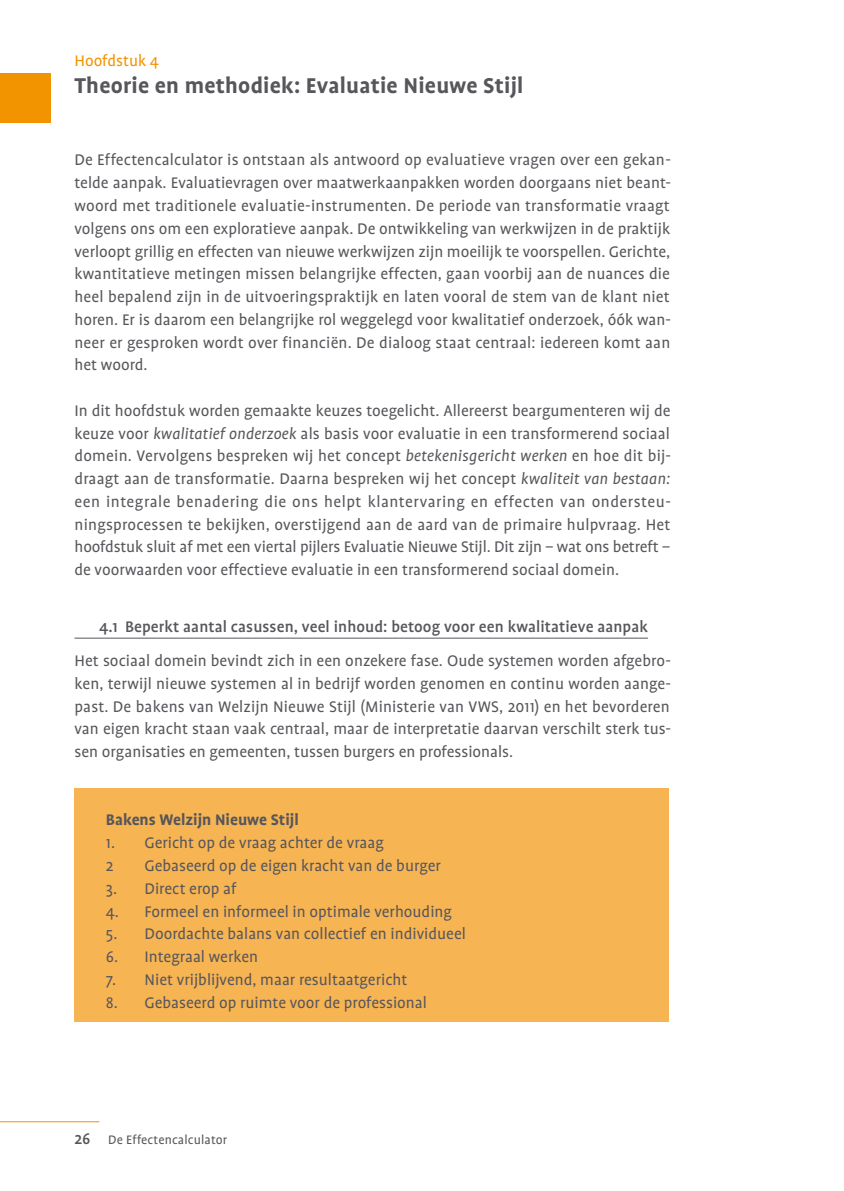
<style>
.page{position:relative;width:844px;height:1191px;background:#fff}
.page>*{position:absolute;margin:0;border:0;box-sizing:border-box;transform-origin:0 0}
.kop_hoofdstuk{font:700 24.5px "Profile";letter-spacing:.01em;color:#57565b}
.brood{font:17.5px/22.8px "Profile";color:#57565b;text-align:justify}
.brood_kader{font:17.5px "Profile";color:#57565b}
.tussenkop_1{font:500 17.5px "Profile";letter-spacing:.005em;color:#57565b}
.brood_kader-2{font:700 17.5px "Profile";color:#57565b}
.brood-2{font:17.5px "Profile";color:#f29300}
.t1{font:14px "Profile";letter-spacing:.01em;color:#57565b}
.s1{font-style:italic}
.s2{font-weight:500;font-size:17.5px}
</style>
<div class="page">
<hr style="left:0;top:1121px;width:99px;height:1px;background:#f29300">
<div style="left:0;top:74px;width:51px;height:49px;background:#f29300"></div>
<hr style="left:74px;top:637px;width:573px;height:1px;background:#57565b">
<div style="left:74px;top:788px;width:594px;height:234px;background:#f7b453"></div>
<p class="brood-2" style="left:74px;top:51px;width:86px">Hoofdstuk 4</p>
<p class="kop_hoofdstuk" style="left:74px;top:72px;width:450px">Theorie en methodiek: Evaluatie Nieuwe Stijl</p>
<p class="brood" style="left:74px;top:148px;width:598px">De Effectencalculator is ontstaan als antwoord op evaluatieve vragen over een gekan&shy;telde aanpak. Evaluatievragen over maatwerkaanpakken worden doorgaans niet beant&shy;woord met traditionele evaluatie-instrumenten. De periode van transformatie vraagt volgens ons om een exploratieve aanpak. De ontwikkeling van werkwijzen in de praktijk verloopt grillig en effecten van nieuwe werkwijzen zijn moeilijk te voorspellen. Gerichte, kwantitatieve metingen missen belangrijke effecten, gaan voorbij aan de nuances die heel bepalend zijn in de uitvoeringspraktijk en laten vooral de stem van de klant niet horen. Er is daarom een belangrijke rol weggelegd voor kwalitatief onderzoek, óók wan&shy;neer er gesproken wordt over financiën. De dialoog staat centraal: iedereen komt aan het woord.</p>
<p class="brood" style="left:74px;top:399px;width:598px">In dit hoofdstuk worden gemaakte keuzes toegelicht. Allereerst beargumenteren wij de keuze voor <span class="s1">kwalitatief onderzoek</span> als basis voor evaluatie in een transformerend sociaal domein. Vervolgens bespreken wij het concept <span class="s1">betekenisgericht werken</span> en hoe dit bij&shy;draagt aan de transformatie. Daarna bespreken wij het concept <span class="s1">kwaliteit van bestaan: </span>een integrale benadering die ons helpt klantervaring en effecten van ondersteu&shy;ningsprocessen te bekijken, overstijgend aan de aard van de primaire hulpvraag. Het hoofdstuk sluit af met een viertal pijlers Evaluatie Nieuwe Stijl. Dit zijn – wat ons betreft – de voorwaarden voor effectieve evaluatie in een transformerend sociaal domein.</p>
<p class="tussenkop_1" style="left:99px;top:617px;width:550px">4.1 Beperkt aantal casussen, veel inhoud: betoog voor een kwalitatieve aanpak</p>
<p class="brood" style="left:74px;top:649px;width:598px">Het sociaal domein bevindt zich in een onzekere fase. Oude systemen worden afgebro&shy;ken, terwijl nieuwe systemen al in bedrijf worden genomen en continu worden aange&shy;past. De bakens van Welzijn Nieuwe Stijl (Ministerie van VWS, 2011) en het bevorderen van eigen kracht staan vaak centraal, maar de interpretatie daarvan verschilt sterk tus&shy;sen organisaties en gemeenten, tussen burgers en professionals.</p>
<p class="brood_kader-2" style="left:106px;top:810px;width:194px">Bakens Welzijn Nieuwe Stijl</p>
<p class="brood_kader" style="left:106px;top:833px;width:279px">1. Gericht op de vraag achter de vraag</p>
<p class="brood_kader" style="left:106px;top:855px;width:9px">2</p>
<p class="brood_kader" style="left:144px;top:855px;width:298px">Gebaseerd op de eigen kracht van de burger</p>
<p class="brood_kader" style="left:106px;top:878px;width:132px">3. Direct erop af</p>
<p class="brood_kader" style="left:106px;top:901px;width:347px">4. Formeel en informeel in optimale verhouding</p>
<p class="brood_kader" style="left:106px;top:924px;width:361px">5. Doordachte balans van collectief en individueel</p>
<p class="brood_kader" style="left:106px;top:946px;width:153px">6. Integraal werken</p>
<p class="brood_kader" style="left:106px;top:969px;width:303px">7. Niet vrijblijvend, maar resultaatgericht</p>
<p class="brood_kader" style="left:106px;top:992px;width:322px">8. Gebaseerd op ruimte voor de professional</p>
<p class="t1" style="left:74px;top:1132px;width:154px"><span class="s2">26</span> De Effectencalculator</p>
</div>
